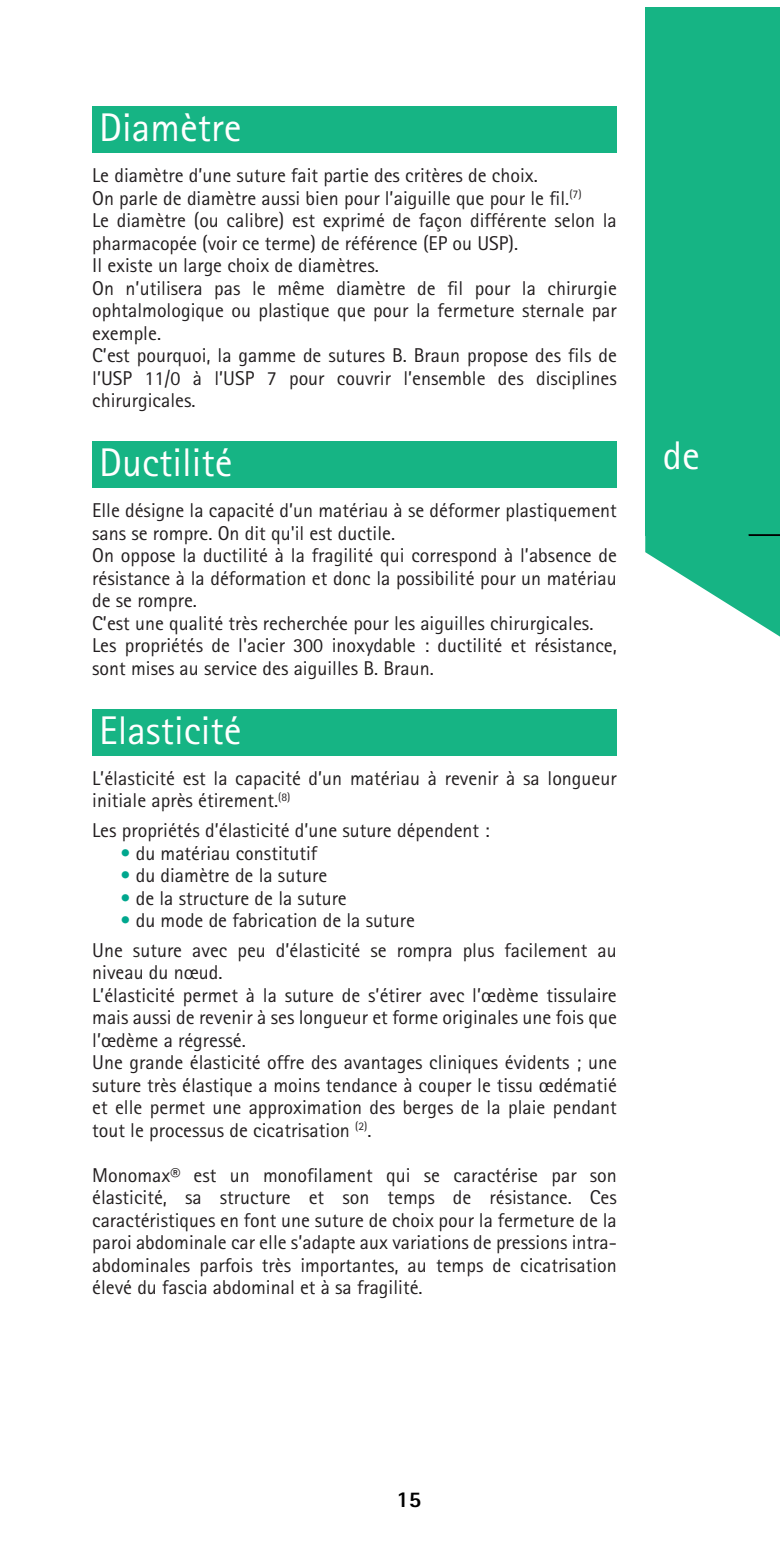
<style>
.page{position:relative;width:780px;height:1560px;background:#fff}
.page>*{position:absolute;margin:0;border:0;box-sizing:border-box;transform-origin:0 0}
._01_Variable_cover_heading__21_24pt{font:40px "Rotis Sans Serif Pro";color:#fff}
.t1{font:800 22.5px "Rotis Sans Serif Pro";color:#000}
._01_Variable_cover_heading__21_24pt-2{font:20px/22.5px "Rotis Sans Serif Pro";color:#231f20;text-align:justify}
.s1{color:#00a78e}
</style>
<div class="page">
<div style="left:92px;top:106px;width:525px;height:46px;background:#16b484"></div>
<div style="left:92px;top:441px;width:525px;height:46px;background:#16b484"></div>
<div style="left:92px;top:709px;width:525px;height:46px;background:#16b484"></div>
<div style="left:645px;top:7px;width:135px;height:528px;background:#16b484"></div>
<svg style="left:645px;top:534px;width:135px;height:102px"></svg>
<p class="_01_Variable_cover_heading__21_24pt" style="left:99px;top:104px;width:144px">Diamètre</p>
<p class="_01_Variable_cover_heading__21_24pt-2" style="left:92px;top:164px;width:447px">Le diamètre d’une suture fait partie des critères de choix.</p>
<p class="_01_Variable_cover_heading__21_24pt-2" style="left:92px;top:187px;width:491px">On parle de diamètre aussi bien pour l’aiguille que pour le fil.<sup>(7)</sup></p>
<p class="_01_Variable_cover_heading__21_24pt-2" style="left:92px;top:209px;width:526px">Le diamètre (ou calibre) est exprimé de façon différente selon la pharmacopée (voir ce terme) de référence (EP ou USP).</p>
<p class="_01_Variable_cover_heading__21_24pt-2" style="left:92px;top:254px;width:288px">Il existe un large choix de diamètres.</p>
<p class="_01_Variable_cover_heading__21_24pt-2" style="left:92px;top:277px;width:526px">On n’utilisera pas le même diamètre de fil pour la chirurgie ophtalmologique ou plastique que pour la fermeture sternale par exemple.</p>
<p class="_01_Variable_cover_heading__21_24pt-2" style="left:92px;top:344px;width:526px">C’est pourquoi, la gamme de sutures B. Braun propose des fils de l’USP 11/0 à l’USP 7 pour couvrir l’ensemble des disciplines chirurgicales.</p>
<p class="_01_Variable_cover_heading__21_24pt" style="left:99px;top:439px;width:135px">Ductilité</p>
<p class="_01_Variable_cover_heading__21_24pt-2" style="left:92px;top:499px;width:526px">Elle désigne la capacité d’un matériau à se déformer plastiquement sans se rompre. On dit qu'il est ductile.</p>
<p class="_01_Variable_cover_heading__21_24pt-2" style="left:92px;top:544px;width:526px">On oppose la ductilité à la fragilité qui correspond à l’absence de résistance à la déformation et donc la possibilité pour un matériau de se rompre.</p>
<p class="_01_Variable_cover_heading__21_24pt-2" style="left:92px;top:612px;width:502px">C’est une qualité très recherchée pour les aiguilles chirurgicales.</p>
<p class="_01_Variable_cover_heading__21_24pt-2" style="left:92px;top:634px;width:526px">Les propriétés de l'acier 300 inoxydable : ductilité et résistance, sont mises au service des aiguilles B. Braun.</p>
<p class="_01_Variable_cover_heading__21_24pt" style="left:99px;top:706px;width:144px">Elasticité</p>
<p class="_01_Variable_cover_heading__21_24pt-2" style="left:92px;top:767px;width:526px">L’élasticité est la capacité d’un matériau à revenir à sa longueur initiale après étirement.<sup>(8)</sup></p>
<p class="_01_Variable_cover_heading__21_24pt-2" style="left:92px;top:819px;width:399px">Les propriétés d’élasticité d’une suture dépendent :</p>
<p class="_01_Variable_cover_heading__21_24pt-2" style="left:120px;top:841px;width:198px"><span class="s1">•</span> du matériau constitutif</p>
<p class="_01_Variable_cover_heading__21_24pt-2" style="left:120px;top:864px;width:208px"><span class="s1">•</span> du diamètre de la suture</p>
<p class="_01_Variable_cover_heading__21_24pt-2" style="left:120px;top:886px;width:228px"><span class="s1">•</span> de la structure de la suture</p>
<p class="_01_Variable_cover_heading__21_24pt-2" style="left:120px;top:909px;width:296px"><span class="s1">•</span> du mode de fabrication de la suture</p>
<p class="_01_Variable_cover_heading__21_24pt-2" style="left:92px;top:938px;width:526px">Une suture avec peu d’élasticité se rompra plus facilement au niveau du nœud.</p>
<p class="_01_Variable_cover_heading__21_24pt-2" style="left:92px;top:983px;width:526px">L’élasticité permet à la suture de s’étirer avec l’œdème tissulaire mais aussi de revenir à ses longueur et forme originales une fois que l’œdème a régressé.</p>
<p class="_01_Variable_cover_heading__21_24pt-2" style="left:92px;top:1051px;width:526px">Une grande élasticité offre des avantages cliniques évidents ; une suture très élastique a moins tendance à couper le tissu œdématié et elle permet une approximation des berges de la plaie pendant tout le processus de cicatrisation <sup>(2)</sup>.</p>
<p class="_01_Variable_cover_heading__21_24pt-2" style="left:92px;top:1163px;width:526px">Monomax® est un monofilament qui se caractérise par son élasticité, sa structure et son temps de résistance. Ces caractéristiques en font une suture de choix pour la fermeture de la paroi abdominale car elle s’adapte aux variations de pressions intra&shy;abdominales parfois très importantes, au temps de cicatrisation élevé du fascia abdominal et à sa fragilité.</p>
<p class="_01_Variable_cover_heading__21_24pt" style="left:663px;top:431px;width:39px">de</p>
<p class="t1" style="left:396px;top:1485px;width:27px">15</p>
</div>
